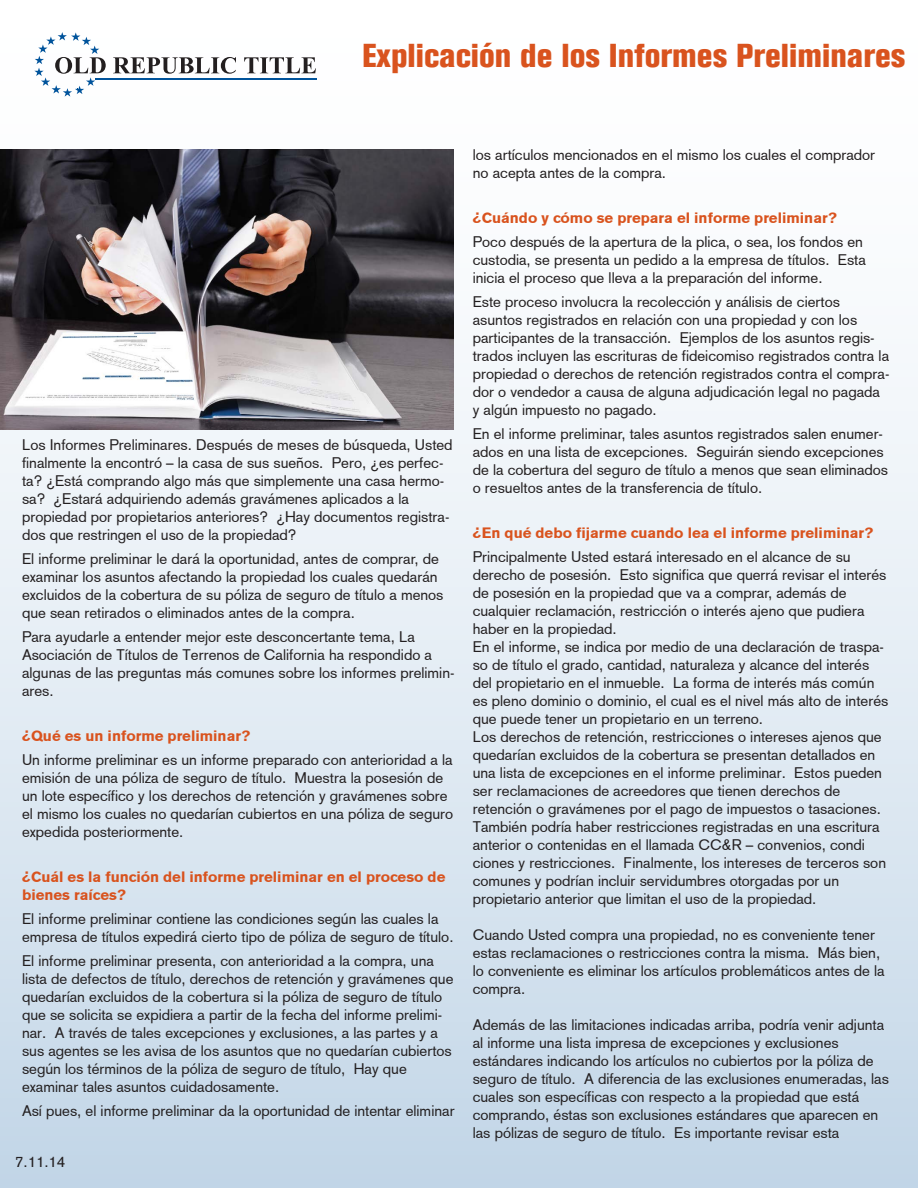
<style>
.page{position:relative;width:918px;height:1188px;background:#fff}
.page>*{position:absolute;margin:0;border:0;box-sizing:border-box;transform-origin:0 0}
.t1{font:800 condensed 33px "Akzidenz Grotesk BE";color:#d9531e}
.t2{font:15px/18px "Akzidenz Grotesk";color:#231f20}
.t3{font:700 15px/18px "Akzidenz Grotesk BE";color:#d9531e}
</style>
<div class="page">
<div style="left:0;top:0;width:918px;height:1188px;background:linear-gradient(to bottom,#fff,#c6d9e9)"></div>
<img style="left:0;top:149px;width:453px;height:281px">
<hr style="left:95px;top:78px;width:222px;height:1px;background:#00539b">
<svg style="left:113px;top:57px;width:123px;height:17px"></svg>
<svg style="left:244px;top:57px;width:72px;height:16px"></svg>
<svg style="left:34px;top:32px;width:72px;height:65px"></svg>
<h1 class="t1" style="left:362px;top:37px;width:545px">Explicación de los Informes Preliminares</h1>
<p class="t2" style="left:22px;top:436px;width:432px">Los Informes Preliminares. Después de meses de búsqueda, Usted finalmente la encontró – la casa de sus sueños. Pero, ¿es perfec&shy;ta? ¿Está comprando algo más que simplemente una casa hermo&shy;sa? ¿Estará adquiriendo además gravámenes aplicados a la propiedad por propietarios anteriores? ¿Hay documentos registra&shy;dos que restringen el uso de la propiedad?</p>
<p class="t2" style="left:22px;top:550px;width:423px">El informe preliminar le dará la oportunidad, antes de comprar, de examinar los asuntos afectando la propiedad los cuales quedarán excluidos de la cobertura de su póliza de seguro de título a menos que sean retirados o eliminados antes de la compra.</p>
<p class="t2" style="left:22px;top:628px;width:434px">Para ayudarle a entender mejor este desconcertante tema, La Asociación de Títulos de Terrenos de California ha respondido a algunas de las preguntas más comunes sobre los informes prelimin&shy;ares.</p>
<p class="t3" style="left:22px;top:727px;width:230px">¿Qué es un informe preliminar?</p>
<p class="t2" style="left:22px;top:751px;width:433px">Un informe preliminar es un informe preparado con anterioridad a la emisión de una póliza de seguro de título. Muestra la posesión de un lote específico y los derechos de retención y gravámenes sobre el mismo los cuales no quedarían cubiertos en una póliza de seguro expedida posteriormente.</p>
<p class="t3" style="left:22px;top:868px;width:425px">¿Cuál es la función del informe preliminar en el proceso de bienes raíces?</p>
<p class="t2" style="left:22px;top:910px;width:433px">El informe preliminar contiene las condiciones según las cuales la empresa de títulos expedirá cierto tipo de póliza de seguro de título.</p>
<p class="t2" style="left:22px;top:952px;width:433px">El informe preliminar presenta, con anterioridad a la compra, una lista de defectos de título, derechos de retención y gravámenes que quedarían excluidos de la cobertura si la póliza de seguro de título que se solicita se expidiera a partir de la fecha del informe prelimi&shy;nar. A través de tales excepciones y exclusiones, a las partes y a sus agentes se les avisa de los asuntos que no quedarían cubiertos según los términos de la póliza de seguro de título, Hay que examinar tales asuntos cuidadosamente.</p>
<p class="t2" style="left:22px;top:1102px;width:434px">Así pues, el informe preliminar da la oportunidad de intentar eliminar</p>
<p class="t2" style="left:15px;top:1152px;width:52px">7.11.14</p>
<p class="t2" style="left:473px;top:146px;width:404px">los artículos mencionados en el mismo los cuales el comprador no acepta antes de la compra.</p>
<p class="t3" style="left:473px;top:209px;width:366px">¿Cuándo y cómo se prepara el informe preliminar?</p>
<p class="t2" style="left:473px;top:233px;width:395px">Poco después de la apertura de la plica, o sea, los fondos en custodia, se presenta un pedido a la empresa de títulos. Esta inicia el proceso que lleva a la preparación del informe.</p>
<p class="t2" style="left:473px;top:293px;width:418px">Este proceso involucra la recolección y análisis de ciertos asuntos registrados en relación con una propiedad y con los participantes de la transacción. Ejemplos de los asuntos regis&shy;trados incluyen las escrituras de fideicomiso registrados contra la propiedad o derechos de retención registrados contra el compra&shy;dor o vendedor a causa de alguna adjudicación legal no pagada y algún impuesto no pagado.</p>
<p class="t2" style="left:473px;top:425px;width:417px">En el informe preliminar, tales asuntos registrados salen enumer&shy;ados en una lista de excepciones. Seguirán siendo excepciones de la cobertura del seguro de título a menos que sean eliminados o resueltos antes de la transferencia de título.</p>
<p class="t3" style="left:473px;top:524px;width:402px">¿En qué debo fijarme cuando lea el informe preliminar?</p>
<p class="t2" style="left:473px;top:548px;width:417px">Principalmente Usted estará interesado en el alcance de su derecho de posesión. Esto significa que querrá revisar el interés de posesión en la propiedad que va a comprar, además de cualquier reclamación, restricción o interés ajeno que pudiera haber en la propiedad.<br>En el informe, se indica por medio de una declaración de traspa&shy;so de título el grado, cantidad, naturaleza y alcance del interés del propietario en el inmueble. La forma de interés más común es pleno dominio o dominio, el cual es el nivel más alto de interés que puede tener un propietario en un terreno.<br>Los derechos de retención, restricciones o intereses ajenos que quedarían excluidos de la cobertura se presentan detallados en una lista de excepciones en el informe preliminar. Estos pueden ser reclamaciones de acreedores que tienen derechos de retención o gravámenes por el pago de impuestos o tasaciones.<br>También podría haber restricciones registradas en una escritura anterior o contenidas en el llamada CC&amp;R – convenios, condi ciones y restricciones. Finalmente, los intereses de terceros son comunes y podrían incluir servidumbres otorgadas por un propietario anterior que limitan el uso de la propiedad.</p>
<p class="t2" style="left:473px;top:926px;width:414px">Cuando Usted compra una propiedad, no es conveniente tener estas reclamaciones o restricciones contra la misma. Más bien, lo conveniente es eliminar los artículos problemáticos antes de la compra.</p>
<p class="t2" style="left:473px;top:1016px;width:418px">Además de las limitaciones indicadas arriba, podría venir adjunta al informe una lista impresa de excepciones y exclusiones estándares indicando los artículos no cubiertos por la póliza de seguro de título. A diferencia de las exclusiones enumeradas, las cuales son específicas con respecto a la propiedad que está comprando, éstas son exclusiones estándares que aparecen en las pólizas de seguro de título. Es importante revisar esta</p>
</div>
